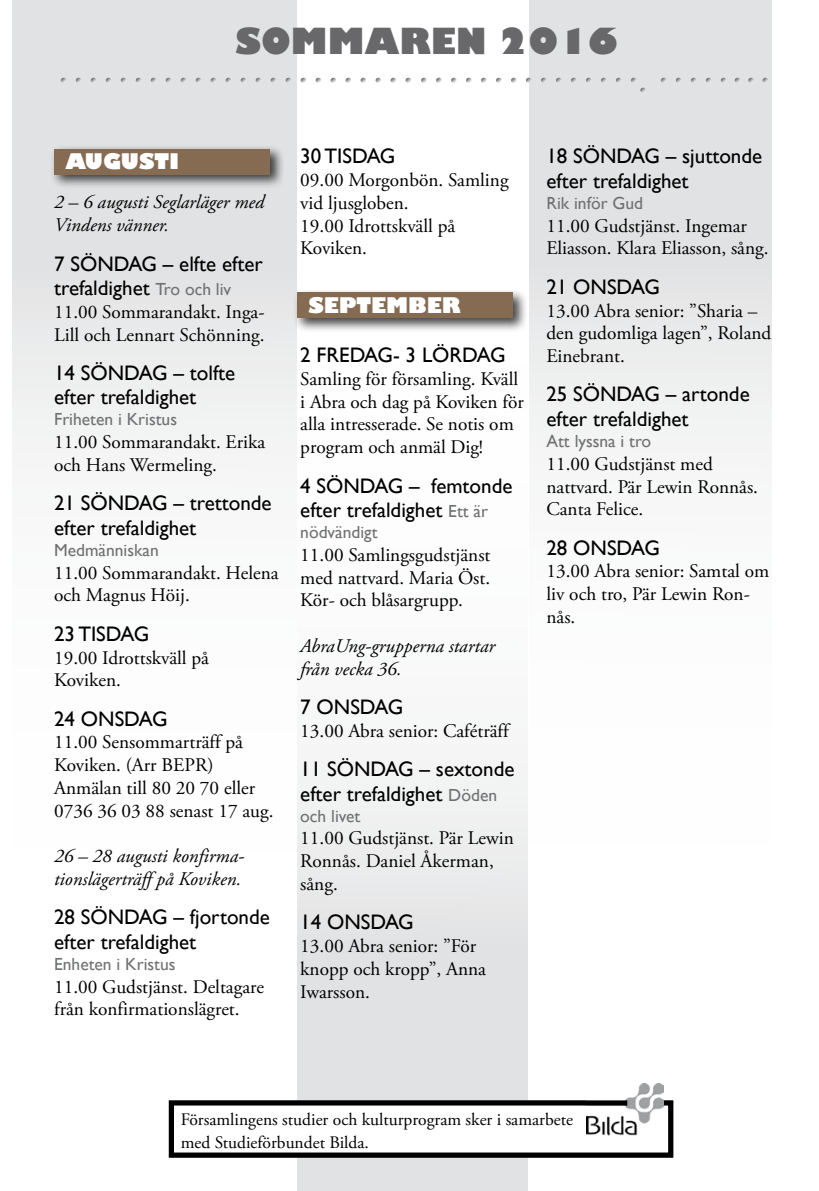
<style>
.page{position:relative;width:819px;height:1191px;background:#fff}
.page>*{position:absolute;margin:0;border:0;box-sizing:border-box;transform-origin:0 0}
.t1{font:800 35px "Gill Sans";color:#68686a}
.t2{font:21px/24.5px "Gill Sans";color:#000}
.t3{font:800 21px "Gill Sans";color:#fff}
.t4{font:19.25px/22.8px "Adobe Garamond Pro";color:#000}
.t5{font:italic 19.25px/22.8px "Adobe Garamond Pro";color:#000}
.t6{font:17.5px "Gill Sans";color:#707172}
.t7{font:17.5px/22.8px "Adobe Garamond Pro";color:#000}
.s1{font-size:17.5px;color:#707172}
</style>
<div class="page">
<div style="left:530px;top:0;width:241px;height:1191px;background:linear-gradient(to bottom,#e1e1e2,#fff)"></div>
<div style="left:12px;top:0;width:284px;height:1191px;background:linear-gradient(to bottom,#e0e1e2,#fff)"></div>
<div style="left:298px;top:0;width:229px;height:1191px;background:linear-gradient(to bottom,#fff,#e2e3e4)"></div>
<svg style="left:12px;top:196px;width:28px;height:898px"></svg>
<svg style="left:60px;top:78px;width:7px;height:5px"></svg>
<svg style="left:75px;top:78px;width:7px;height:5px"></svg>
<svg style="left:90px;top:78px;width:7px;height:5px"></svg>
<svg style="left:105px;top:78px;width:7px;height:5px"></svg>
<svg style="left:165px;top:78px;width:6px;height:5px"></svg>
<svg style="left:180px;top:78px;width:6px;height:5px"></svg>
<svg style="left:195px;top:78px;width:6px;height:5px"></svg>
<svg style="left:210px;top:78px;width:6px;height:5px"></svg>
<svg style="left:225px;top:78px;width:6px;height:5px"></svg>
<svg style="left:120px;top:78px;width:7px;height:5px"></svg>
<svg style="left:135px;top:78px;width:6px;height:5px"></svg>
<svg style="left:150px;top:78px;width:6px;height:5px"></svg>
<svg style="left:240px;top:78px;width:6px;height:5px"></svg>
<svg style="left:255px;top:78px;width:6px;height:5px"></svg>
<svg style="left:270px;top:78px;width:6px;height:5px"></svg>
<svg style="left:285px;top:78px;width:6px;height:5px"></svg>
<svg style="left:345px;top:78px;width:6px;height:5px"></svg>
<svg style="left:360px;top:78px;width:6px;height:5px"></svg>
<svg style="left:375px;top:78px;width:6px;height:5px"></svg>
<svg style="left:390px;top:78px;width:6px;height:5px"></svg>
<svg style="left:405px;top:78px;width:6px;height:5px"></svg>
<svg style="left:300px;top:78px;width:6px;height:5px"></svg>
<svg style="left:315px;top:78px;width:6px;height:5px"></svg>
<svg style="left:330px;top:78px;width:6px;height:5px"></svg>
<svg style="left:421px;top:78px;width:6px;height:5px"></svg>
<svg style="left:436px;top:78px;width:6px;height:5px"></svg>
<svg style="left:450px;top:78px;width:7px;height:5px"></svg>
<svg style="left:510px;top:78px;width:7px;height:5px"></svg>
<svg style="left:525px;top:78px;width:7px;height:5px"></svg>
<svg style="left:540px;top:78px;width:6px;height:5px"></svg>
<svg style="left:555px;top:78px;width:6px;height:5px"></svg>
<svg style="left:570px;top:78px;width:6px;height:5px"></svg>
<svg style="left:465px;top:78px;width:7px;height:5px"></svg>
<svg style="left:480px;top:78px;width:7px;height:5px"></svg>
<svg style="left:495px;top:78px;width:7px;height:5px"></svg>
<svg style="left:585px;top:78px;width:6px;height:5px"></svg>
<svg style="left:600px;top:78px;width:6px;height:5px"></svg>
<svg style="left:615px;top:78px;width:6px;height:5px"></svg>
<svg style="left:690px;top:78px;width:6px;height:5px"></svg>
<svg style="left:705px;top:78px;width:6px;height:5px"></svg>
<svg style="left:720px;top:78px;width:6px;height:5px"></svg>
<svg style="left:630px;top:78px;width:16px;height:15px"></svg>
<svg style="left:660px;top:78px;width:6px;height:5px"></svg>
<svg style="left:675px;top:78px;width:6px;height:5px"></svg>
<svg style="left:734px;top:78px;width:6px;height:5px"></svg>
<svg style="left:748px;top:78px;width:6px;height:5px"></svg>
<svg style="left:762px;top:78px;width:6px;height:5px"></svg>
<div style="left:50px;top:144px;width:235px;height:45px;background:#000;opacity:.75"></div>
<div style="left:54px;top:149px;width:216px;height:25px;background:#866b53"></div>
<div style="left:171px;top:1103px;width:499px;height:52px;background:#fff"></div>
<div style="left:169px;top:1100px;width:504px;height:57px;border:5px solid #000"></div>
<img style="left:586px;top:1083px;width:77px;height:53px">
<div style="left:586px;top:1100px;width:41px;height:5px;background:#000"></div>
<div style="left:293px;top:288px;width:235px;height:45px;background:#000;opacity:.75"></div>
<div style="left:297px;top:293px;width:216px;height:25px;background:#866b53"></div>
<h1 class="t1" style="left:235px;top:19px;width:384px">SOMMAREN 2016</h1>
<p class="t3" style="left:65px;top:148px;width:115px">AUGUSTI</p>
<p class="t5" style="left:54px;top:191px;width:211px">2 – 6 augusti Seglarläger med<br>Vindens vänner.</p>
<p class="t2" style="left:54px;top:251px;width:210px">7 SÖNDAG – elfte efter trefaldighet <span class="s1">Tro och liv</span></p>
<p class="t4" style="left:54px;top:301px;width:212px">11.00 Sommarandakt. Inga-<br>Lill och Lennart Schönning.</p>
<p class="t2" style="left:54px;top:361px;width:183px">14 SÖNDAG – tolfte efter trefaldighet</p>
<p class="t6" style="left:54px;top:409px;width:124px">Friheten i Kristus</p>
<p class="t4" style="left:54px;top:431px;width:212px">11.00 Sommarandakt. Erika och Hans Wermeling.</p>
<p class="t2" style="left:54px;top:491px;width:219px">21 SÖNDAG – trettonde efter trefaldighet</p>
<p class="t6" style="left:54px;top:540px;width:106px">Medmänniskan</p>
<p class="t4" style="left:54px;top:562px;width:226px">11.00 Sommarandakt. Helena och Magnus Höij.</p>
<p class="t2" style="left:54px;top:622px;width:97px">23 TISDAG</p>
<p class="t4" style="left:54px;top:647px;width:156px">19.00 Idrottskväll på<br>Koviken.</p>
<p class="t2" style="left:54px;top:707px;width:115px">24 ONSDAG</p>
<p class="t4" style="left:54px;top:731px;width:221px">11.00 Sensommarträff på<br>Koviken. (Arr BEPR)<br>Anmälan till 80 20 70 eller<br>0736 36 03 88 senast 17 aug.</p>
<p class="t5" style="left:54px;top:845px;width:192px">26 – 28 augusti konfirma&shy;tionslägerträff på Koviken.</p>
<p class="t2" style="left:54px;top:905px;width:217px">28 SÖNDAG – fjortonde efter trefaldighet</p>
<p class="t6" style="left:54px;top:954px;width:123px">Enheten i Kristus</p>
<p class="t4" style="left:54px;top:976px;width:211px">11.00 Gudstjänst. Deltagare från konfirmationslägret.</p>
<p class="t2" style="left:300px;top:144px;width:97px">30 TISDAG</p>
<p class="t4" style="left:300px;top:169px;width:210px">09.00 Morgonbön. Samling vid ljusgloben.<br>19.00 Idrottskväll på<br>Koviken.</p>
<p class="t3" style="left:308px;top:292px;width:154px">SEPTEMBER</p>
<p class="t2" style="left:300px;top:343px;width:207px">2 FREDAG- 3 LÖRDAG</p>
<p class="t4" style="left:300px;top:368px;width:225px">Samling för församling. Kväll i Abra och dag på Koviken för alla intresserade. Se notis om program och anmäl Dig!</p>
<p class="t2" style="left:300px;top:473px;width:214px">4 SÖNDAG – femtonde efter trefaldighet <span class="s1">Ett är</span></p>
<p class="t6" style="left:300px;top:522px;width:79px">nödvändigt</p>
<p class="t4" style="left:300px;top:544px;width:192px;text-align:justify">11.00 Samlingsgudstjänst med nattvard. Maria Öst.<br>Kör- och blåsargrupp.</p>
<p class="t5" style="left:300px;top:635px;width:196px">AbraUng-grupperna startar från vecka 36.</p>
<p class="t2" style="left:300px;top:695px;width:104px">7 ONSDAG</p>
<p class="t4" style="left:300px;top:720px;width:210px">13.00 Abra senior: Caféträff</p>
<p class="t2" style="left:300px;top:757px;width:216px">11 SÖNDAG – sextonde efter trefaldighet <span class="s1">Döden</span></p>
<p class="t6" style="left:300px;top:805px;width:62px">och livet</p>
<p class="t4" style="left:300px;top:827px;width:215px">11.00 Gudstjänst. Pär Lewin<br>Ronnås. Daniel Åkerman, sång.</p>
<p class="t2" style="left:300px;top:910px;width:115px">14 ONSDAG</p>
<p class="t4" style="left:300px;top:935px;width:187px">13.00 Abra senior: ”För knopp och kropp”, Anna<br>Iwarsson.</p>
<p class="t2" style="left:546px;top:144px;width:217px">18 SÖNDAG – sjuttonde efter trefaldighet</p>
<p class="t6" style="left:546px;top:193px;width:98px">Rik inför Gud</p>
<p class="t4" style="left:546px;top:215px;width:224px">11.00 Gudstjänst. Ingemar<br>Eliasson. Klara Eliasson, sång.</p>
<p class="t2" style="left:546px;top:275px;width:115px">21 ONSDAG</p>
<p class="t4" style="left:546px;top:300px;width:226px">13.00 Abra senior: ”Sharia – den gudomliga lagen”, Roland<br>Einebrant.</p>
<p class="t2" style="left:546px;top:382px;width:205px">25 SÖNDAG – artonde efter trefaldighet</p>
<p class="t6" style="left:546px;top:431px;width:106px">Att lyssna i tro</p>
<p class="t4" style="left:546px;top:453px;width:213px">11.00 Gudstjänst med nattvard. Pär Lewin Ronnås.<br>Canta Felice.</p>
<p class="t2" style="left:546px;top:536px;width:115px">28 ONSDAG</p>
<p class="t4" style="left:546px;top:560px;width:224px">13.00 Abra senior: Samtal om liv och tro, Pär Lewin Ron&shy;nås.</p>
<p class="t7" style="left:181px;top:1109px;width:394px">Församlingens studier och kulturprogram sker i samarbete med Studieförbundet Bilda.</p>
</div>
